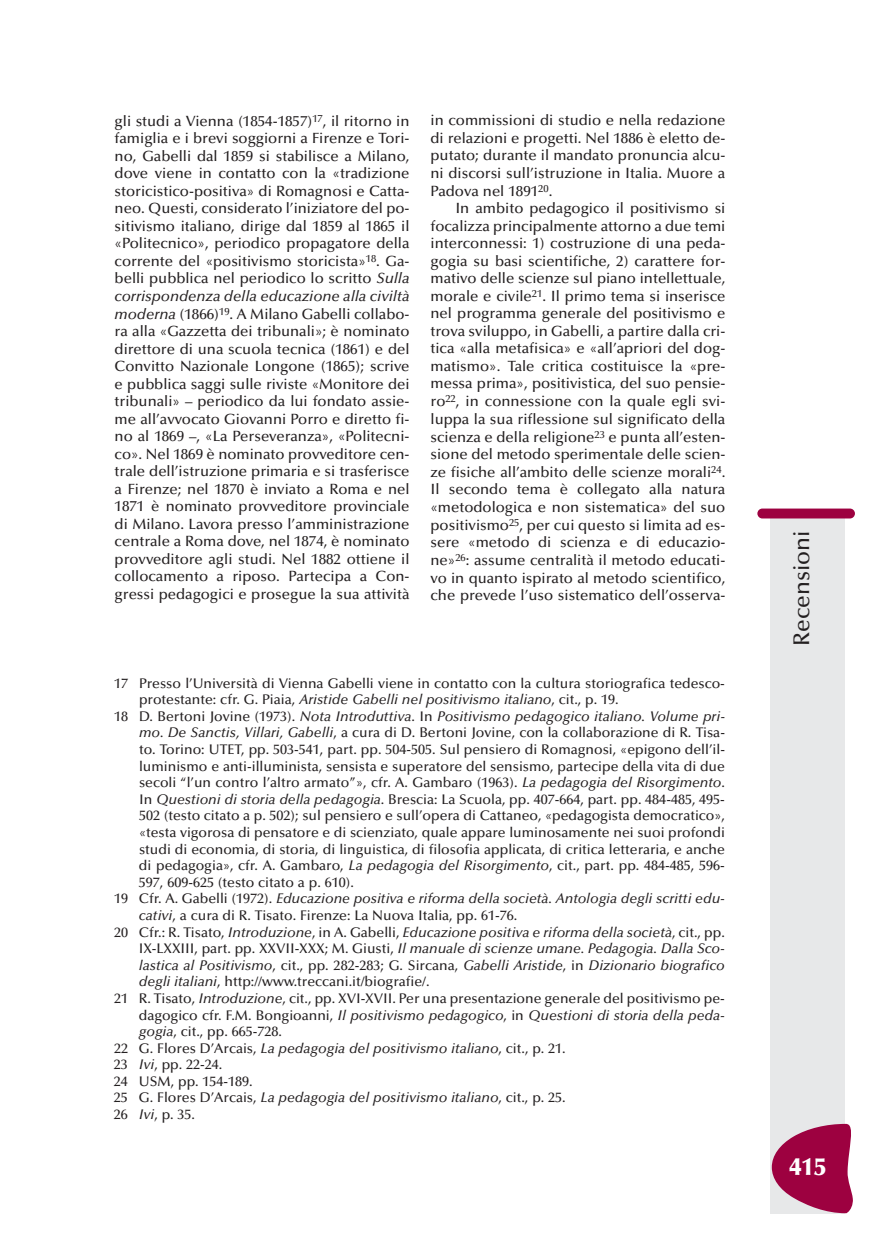
<style>
.page{position:relative;width:869px;height:1241px;background:#fff}
.page>*{position:absolute;margin:0;border:0;box-sizing:border-box;transform-origin:0 0}
.t1{font:900 24.5px "Optima";color:#fff}
.t2{font:500 22.75px "Optima";color:#231f20}
.t3{font:500 14.88px/17.5px "Optima";color:#231f20;text-align:justify}
.t4{font:500 14px "Optima";color:#231f20}
.t5{font:italic 500 14px "Optima";color:#231f20}
.s1{font-style:italic}
.s2{font-style:normal}
</style>
<div class="page">
<div style="left:770px;top:516px;width:74px;height:697px;background:#e7e8e9"></div>
<div style="left:757px;top:508px;width:97px;height:10px;background:#9d0140;border-radius:5px"></div>
<svg style="left:771px;top:1123px;width:82px;height:89px"></svg>
<p class="t3" style="left:115px;top:113px;width:296px">gli studi a Vienna (1854-1857)<sup>17</sup>, il ritorno in famiglia e i brevi soggiorni a Firenze e Tori&shy;no, Gabelli dal 1859 si stabilisce a Milano, dove viene in contatto con la «tradizione storicistico-positiva» di Romagnosi e Catta&shy;neo. Questi, considerato l’iniziatore del po&shy;sitivismo italiano, dirige dal 1859 al 1865 il «Politecnico», periodico propagatore della corrente del «positivismo storicista»<sup>18</sup>. Ga&shy;belli pubblica nel periodico lo scritto <span class="s1">Sulla corrispondenza della educazione alla civiltà moderna</span> (1866)<sup>19</sup>. A Milano Gabelli collabo&shy;ra alla «Gazzetta dei tribunali»; è nominato direttore di una scuola tecnica (1861) e del Convitto Nazionale Longone (1865); scrive e pubblica saggi sulle riviste «Monitore dei tribunali» – periodico da lui fondato assie&shy;me all’avvocato Giovanni Porro e diretto fi&shy;no al 1869 –, «La Perseveranza», «Politecni&shy;co». Nel 1869 è nominato provveditore cen&shy;trale dell’istruzione primaria e si trasferisce a Firenze; nel 1870 è inviato a Roma e nel 1871 è nominato provveditore provinciale di Milano. Lavora presso l’amministrazione centrale a Roma dove, nel 1874, è nominato provveditore agli studi. Nel 1882 ottiene il collocamento a riposo. Partecipa a Con&shy;gressi pedagogici e prosegue la sua attività</p>
<p class="t3" style="left:430px;top:113px;width:296px">in commissioni di studio e nella redazione di relazioni e progetti. Nel 1886 è eletto de&shy;putato; durante il mandato pronuncia alcu&shy;ni discorsi sull’istruzione in Italia. Muore a Padova nel 1891<sup>20</sup>.</p>
<p class="t3" style="left:430px;top:201px;width:296px;text-indent:25px">In ambito pedagogico il positivismo si focalizza principalmente attorno a due temi interconnessi: 1) costruzione di una peda&shy;gogia su basi scientifiche, 2) carattere for&shy;mativo delle scienze sul piano intellettuale, morale e civile<sup>21</sup>. Il primo tema si inserisce nel programma generale del positivismo e trova sviluppo, in Gabelli, a partire dalla cri&shy;tica «alla metafisica» e «all’apriori del dog&shy;matismo». Tale critica costituisce la «pre&shy;messa prima», positivistica, del suo pensie&shy;ro<sup>22</sup>, in connessione con la quale egli svi&shy;luppa la sua riflessione sul significato della scienza e della religione<sup>23</sup> e punta all’esten&shy;sione del metodo sperimentale delle scien&shy;ze fisiche all’ambito delle scienze morali<sup>24</sup>.<br>Il secondo tema è collegato alla natura «metodologica e non sistematica» del suo positivismo<sup>25</sup>, per cui questo si limita ad es&shy;sere «metodo di scienza e di educazio&shy;ne»<sup>26</sup>: assume centralità il metodo educati&shy;vo in quanto ispirato al metodo scientifico, che prevede l’uso sistematico dell’osserva-</p>
<p class="t4" style="left:114px;top:677px;width:612px">17 Presso l’Università di Vienna Gabelli viene in contatto con la cultura storiografica tedesco-</p>
<p class="t5" style="left:139px;top:694px;width:481px"><span class="s2">protestante: cfr. G. Piaia,</span> Aristide Gabelli nel positivismo italiano<span class="s2">, cit., p. 19.</span></p>
<p class="t5" style="left:114px;top:710px;width:612px"><span class="s2">18 D. Bertoni Jovine (1973).</span> Nota Introduttiva<span class="s2">. In</span> Positivismo pedagogico italiano. Volume pri-</p>
<p class="t4" style="left:139px;top:727px;width:587px"><span class="s1">mo. De Sanctis, Villari, Gabelli</span>, a cura di D. Bertoni Jovine, con la collaborazione di R. Tisa-</p>
<p class="t4" style="left:139px;top:743px;width:587px">to. Torino: UTET, pp. 503-541, part. pp. 504-505. Sul pensiero di Romagnosi, «epigono dell’il-</p>
<p class="t4" style="left:139px;top:760px;width:587px">luminismo e anti-illuminista, sensista e superatore del sensismo, partecipe della vita di due</p>
<p class="t4" style="left:139px;top:777px;width:587px">secoli “l’un contro l’altro armato”», cfr. A. Gambaro (1963). <span class="s1">La pedagogia del Risorgimento</span>.</p>
<p class="t4" style="left:139px;top:793px;width:587px">In <span class="s1">Questioni di storia della pedagogia</span>. Brescia: La Scuola, pp. 407-664, part. pp. 484-485, 495-</p>
<p class="t4" style="left:139px;top:810px;width:587px">502 (testo citato a p. 502); sul pensiero e sull’opera di Cattaneo, «pedagogista democratico»,</p>
<p class="t4" style="left:139px;top:826px;width:587px">«testa vigorosa di pensatore e di scienziato, quale appare luminosamente nei suoi profondi</p>
<p class="t4" style="left:139px;top:843px;width:587px">studi di economia, di storia, di linguistica, di filosofia applicata, di critica letteraria, e anche</p>
<p class="t4" style="left:139px;top:859px;width:587px">di pedagogia», cfr. A. Gambaro, <span class="s1">La pedagogia del Risorgimento</span>, cit., part. pp. 484-485, 596-</p>
<p class="t4" style="left:139px;top:876px;width:216px">597, 609-625 (testo citato a p. 610).</p>
<p class="t5" style="left:114px;top:893px;width:612px"><span class="s2">19 Cfr. A. Gabelli (1972).</span> Educazione positiva e riforma della società. Antologia degli scritti edu-</p>
<p class="t4" style="left:139px;top:909px;width:379px"><span class="s1">cativi</span>, a cura di R. Tisato. Firenze: La Nuova Italia, pp. 61-76.</p>
<p class="t5" style="left:114px;top:926px;width:612px"><span class="s2">20 Cfr.: R. Tisato,</span> Introduzione<span class="s2">, in A. Gabelli,</span> Educazione positiva e riforma della società<span class="s2">, cit., pp.</span></p>
<p class="t5" style="left:139px;top:942px;width:587px"><span class="s2">IX-LXXIII, part. pp. XXVII-XXX; M. Giusti,</span> Il manuale di scienze umane. Pedagogia. Dalla Sco-</p>
<p class="t5" style="left:139px;top:959px;width:587px">lastica al Positivismo<span class="s2">, cit., pp. 282-283; G. Sircana,</span> Gabelli Aristide<span class="s2">, in</span> Dizionario biografico</p>
<p class="t4" style="left:139px;top:975px;width:292px"><span class="s1">degli italiani</span>, http://www.treccani.it/biografie/.</p>
<p class="t4" style="left:114px;top:992px;width:612px">21 R. Tisato, <span class="s1">Introduzione</span>, cit., pp. XVI-XVII. Per una presentazione generale del positivismo pe-</p>
<p class="t5" style="left:139px;top:1009px;width:587px"><span class="s2">dagogico cfr. F.M. Bongioanni,</span> Il positivismo pedagogico<span class="s2">, in</span> Questioni di storia della peda-</p>
<p class="t4" style="left:139px;top:1025px;width:145px"><span class="s1">gogia</span>, cit., pp. 665-728.</p>
<p class="t5" style="left:114px;top:1042px;width:453px"><span class="s2">22 G. Flores D’Arcais,</span> La pedagogia del positivismo italiano<span class="s2">, cit., p. 21.</span></p>
<p class="t4" style="left:114px;top:1058px;width:110px">23 <span class="s1">Ivi</span>, pp. 22-24.</p>
<p class="t4" style="left:114px;top:1075px;width:140px">24 USM, pp. 154-189.</p>
<p class="t5" style="left:114px;top:1091px;width:453px"><span class="s2">25 G. Flores D’Arcais,</span> La pedagogia del positivismo italiano<span class="s2">, cit., p. 25.</span></p>
<p class="t4" style="left:114px;top:1108px;width:83px">26 <span class="s1">Ivi</span>, p. 35.</p>
<h2 class="t2" style="left:792px;top:645px;width:116px;rotate:-90deg">Recensioni</h2>
<h1 class="t1" style="left:789px;top:1156px;width:38px">415</h1>
</div>
